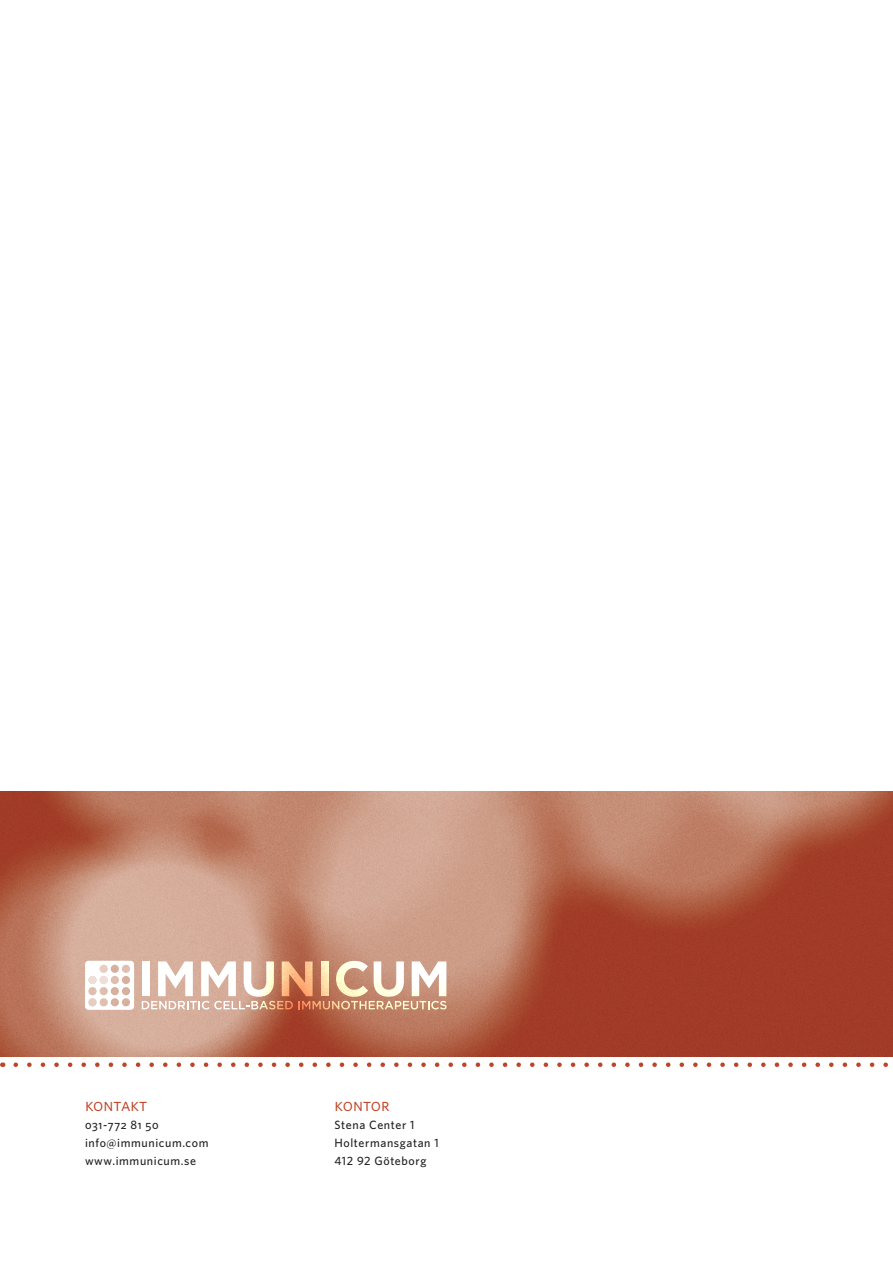
<style>
.page{position:relative;width:893px;height:1263px;background:#fff}
.page>*{position:absolute;margin:0;border:0;box-sizing:border-box;transform-origin:0 0}
.t1{font:18px "Whitney HTF Book SC";color:#bf4326}
.t2{font:500 12px/18px "Whitney HTF";letter-spacing:.05em;color:#231f20}
.t3{font:12px "Whitney HTF Medium SC";letter-spacing:.05em;color:#231f20}
</style>
<div class="page">
<img style="left:0;top:792px;width:893px;height:265px">
<svg style="left:85px;top:961px;width:49px;height:49px"></svg>
<svg style="left:142px;top:961px;width:304px;height:48px"></svg>
<div style="left:88px;top:998px;width:9px;height:8px;background:#e6cec3;border-radius:50%"></div>
<div style="left:100px;top:998px;width:8px;height:8px;background:#dfc0b0;border-radius:50%"></div>
<div style="left:100px;top:965px;width:8px;height:8px;background:#e6cfc3;border-radius:50%"></div>
<div style="left:122px;top:965px;width:8px;height:8px;background:#dec0b1;border-radius:50%"></div>
<div style="left:88px;top:976px;width:9px;height:8px;background:#eedfd7;border-radius:50%"></div>
<div style="left:100px;top:976px;width:8px;height:8px;background:#efdfd7;border-radius:50%"></div>
<div style="left:111px;top:976px;width:8px;height:8px;background:#debeaf;border-radius:50%"></div>
<div style="left:88px;top:987px;width:9px;height:8px;background:#debfb0;border-radius:50%"></div>
<div style="left:100px;top:987px;width:8px;height:8px;background:#debfb0;border-radius:50%"></div>
<svg style="left:16px;top:1062px;width:872px;height:5px"></svg>
<h1 class="t1" style="left:85px;top:1094px;width:64px">kontakt</h1>
<p class="t3" style="left:85px;top:1118px;width:75px">031-772 81 50</p>
<p class="t2" style="left:85px;top:1134px;width:125px">info@immunicum.com www.immunicum.se</p>
<h1 class="t1" style="left:334px;top:1094px;width:57px">kontor</h1>
<p class="t2" style="left:334px;top:1116px;width:106px">Stena Center 1<br>Holtermansgatan 1<br>412 92 Göteborg</p>
</div>
